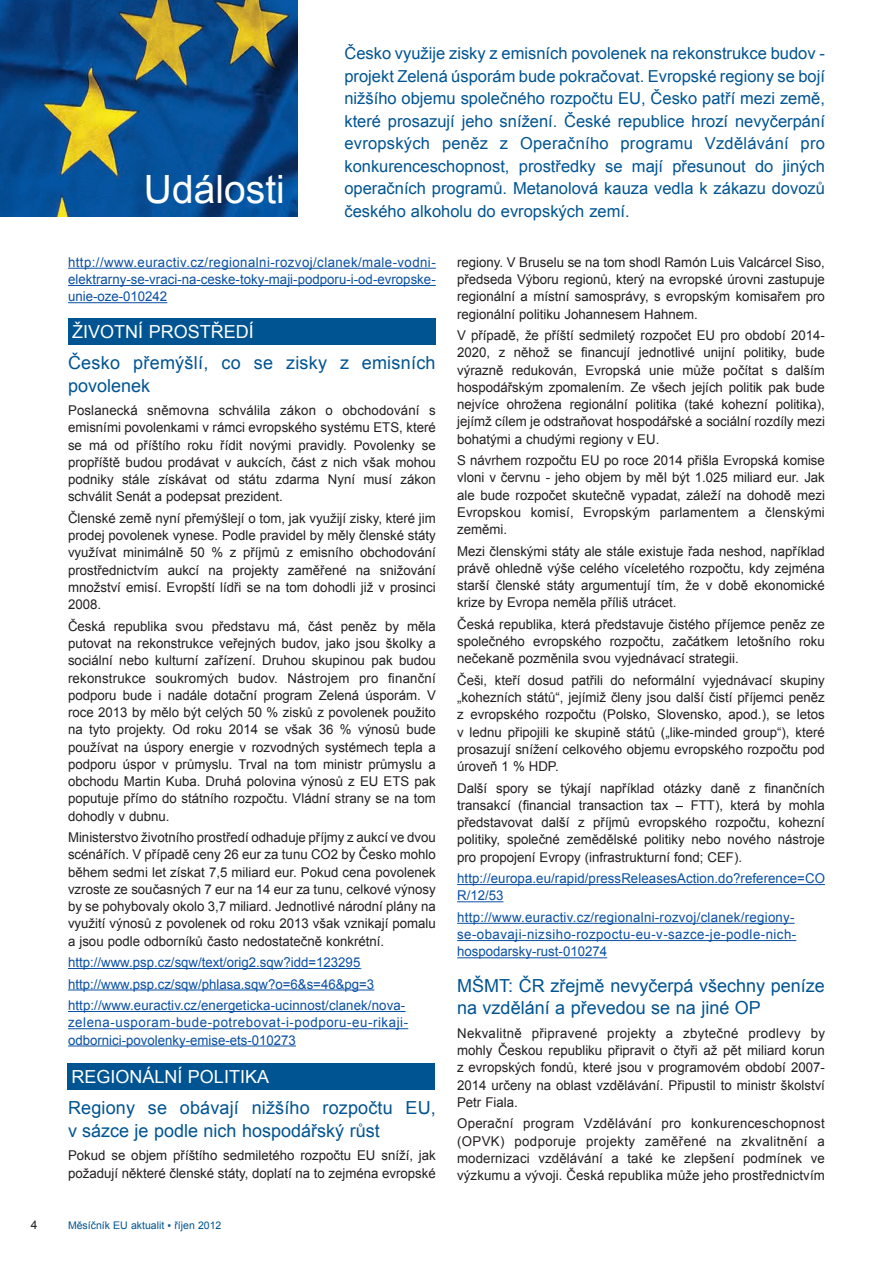
<style>
.page{position:relative;width:893px;height:1263px;background:#fff}
.page>*{position:absolute;margin:0;border:0;box-sizing:border-box;transform-origin:0 0}
.t1{font:39px "Arial";color:#fff}
.t2{font:18px/22.5px "Arial";color:#005492}
.t3{font:18px "Arial";color:#fff}
.t4{font:16.5px/22.5px "Arial";color:#005492;text-align:justify}
.t5{font:13.5px/17.2px "Arial";color:#231f20;text-align:justify}
.t6{font:13.5px/17.2px "Arial";letter-spacing:.005em;color:#094fa3}
.t7{font:13.5px/17.2px "Arial";letter-spacing:.025em;color:#094fa3}
.t8{font:13.5px/17.2px "Arial";letter-spacing:.045em;color:#094fa3}
.t9{font:12px "Arial";color:#231f20}
.t10{font:10.5px "Arial";color:#005492}
</style>
<div class="page">
<hr style="left:68px;top:268px;width:368px;height:1px;background:#094fa3">
<hr style="left:68px;top:285px;width:368px;height:1px;background:#094fa3">
<hr style="left:68px;top:302px;width:99px;height:1px;background:#094fa3">
<hr style="left:68px;top:968px;width:292px;height:1px;background:#094fa3">
<hr style="left:68px;top:989px;width:306px;height:1px;background:#094fa3">
<hr style="left:68px;top:1011px;width:338px;height:1px;background:#094fa3">
<hr style="left:68px;top:1028px;width:340px;height:1px;background:#094fa3">
<hr style="left:68px;top:1045px;width:228px;height:1px;background:#094fa3">
<hr style="left:457px;top:884px;width:368px;height:1px;background:#094fa3">
<hr style="left:457px;top:901px;width:46px;height:1px;background:#094fa3">
<hr style="left:457px;top:923px;width:338px;height:1px;background:#094fa3">
<hr style="left:457px;top:940px;width:339px;height:1px;background:#094fa3">
<hr style="left:457px;top:957px;width:150px;height:1px;background:#094fa3">
<img style="left:0;top:0;width:298px;height:217px">
<div style="left:68px;top:318px;width:368px;height:26px;background:#005492"></div>
<div style="left:67px;top:1063px;width:368px;height:27px;background:#005492"></div>
<p class="t9" style="left:31px;top:1217px;width:8px">4</p>
<h1 class="t1" style="left:144px;top:163px;width:142px">Události</h1>
<p class="t4" style="left:344px;top:42px;width:482px">Česko využije zisky z emisních povolenek na rekonstrukce budov - projekt Zelená úsporám bude pokračovat. Evropské regiony se bojí nižšího objemu společného rozpočtu EU, Česko patří mezi země, které prosazují jeho snížení. České republice hrozí nevyčerpání evropských peněz z Operačního programu Vzdělávání pro konkurenceschopnost, prostředky se mají přesunout do jiných operačních programů. Metanolová kauza vedla k zákazu dovozů českého alkoholu do evropských zemí.</p>
<p class="t6" style="left:68px;top:254px;width:369px;text-align:justify">http://www.euractiv.cz/regionalni-rozvoj/clanek/male-vodni&shy;elektrarny-se-vraci-na-ceske-toky-maji-podporu-i-od-evropske&shy;unie-oze-010242</p>
<h2 class="t3" style="left:72px;top:320px;width:183px">ŽIVOTNÍ PROSTŘEDÍ</h2>
<h2 class="t2" style="left:68px;top:352px;width:369px">Česko přemýšlí, co se zisky z emisních povolenek</h2>
<p class="t5" style="left:68px;top:402px;width:369px">Poslanecká sněmovna schválila zákon o obchodování s emisními povolenkami v rámci evropského systému ETS, které se má od příštího roku řídit novými pravidly. Povolenky se propříště budou prodávat v aukcích, část z nich však mohou podniky stále získávat od státu zdarma Nyní musí zákon schválit Senát a podepsat prezident.</p>
<p class="t5" style="left:68px;top:510px;width:369px">Členské země nyní přemýšlejí o tom, jak využijí zisky, které jim prodej povolenek vynese. Podle pravidel by měly členské státy využívat minimálně 50 % z příjmů z emisního obchodování prostřednictvím aukcí na projekty zaměřené na snižování množství emisí. Evropští lídři se na tom dohodli již v prosinci 2008.</p>
<p class="t5" style="left:68px;top:617px;width:369px">Česká republika svou představu má, část peněz by měla putovat na rekonstrukce veřejných budov, jako jsou školky a sociální nebo kulturní zařízení. Druhou skupinou pak budou rekonstrukce soukromých budov. Nástrojem pro finanční podporu bude i nadále dotační program Zelená úsporám. V roce 2013 by mělo být celých 50 % zisků z povolenek použito na tyto projekty. Od roku 2014 se však 36 % výnosů bude používat na úspory energie v rozvodných systémech tepla a podporu úspor v průmyslu. Trval na tom ministr průmyslu a obchodu Martin Kuba. Druhá polovina výnosů z EU ETS pak poputuje přímo do státního rozpočtu. Vládní strany se na tom dohodly v dubnu.</p>
<p class="t5" style="left:68px;top:829px;width:369px">Ministerstvo životního prostředí odhaduje příjmy z aukcí ve dvou scénářích. V případě ceny 26 eur za tunu CO2 by Česko mohlo během sedmi let získat 7,5 miliard eur. Pokud cena povolenek vzroste ze současných 7 eur na 14 eur za tunu, celkové výnosy by se pohybovaly okolo 3,7 miliard. Jednotlivé národní plány na využití výnosů z povolenek od roku 2013 však vznikají pomalu a jsou podle odborníků často nedostatečně konkrétní.</p>
<p class="t6" style="left:68px;top:952px;width:339px;line-height:21.5px">http://www.psp.cz/sqw/text/orig2.sqw?idd=123295 http://www.psp.cz/sqw/phlasa.sqw?o=6&amp;s=46&amp;pg=3 http://www.euractiv.cz/energeticka-ucinnost/clanek/nova-</p>
<p class="t8" style="left:68px;top:1014px;width:342px">zelena-usporam-bude-potrebovat-i-podporu-eu-rikaji&shy;odbornici-povolenky-emise-ets-010273</p>
<h2 class="t3" style="left:71px;top:1065px;width:199px">REGIONÁLNÍ POLITIKA</h2>
<h2 class="t2" style="left:68px;top:1097px;width:369px">Regiony se obávají nižšího rozpočtu EU, v sázce je podle nich hospodářský růst</h2>
<p class="t5" style="left:68px;top:1147px;width:369px">Pokud se objem příštího sedmiletého rozpočtu EU sníží, jak požadují některé členské státy, doplatí na to zejména evropské</p>
<p class="t10" style="left:68px;top:1218px;width:155px">Měsíčník EU aktualit ▪ říjen 2012</p>
<p class="t5" style="left:457px;top:254px;width:369px">regiony. V Bruselu se na tom shodl Ramón Luis Valcárcel Siso, předseda Výboru regionů, který na evropské úrovni zastupuje regionální a místní samosprávy, s evropským komisařem pro regionální politiku Johannesem Hahnem.</p>
<p class="t5" style="left:457px;top:327px;width:369px">V případě, že příští sedmiletý rozpočet EU pro období 2014- 2020, z něhož se financují jednotlivé unijní politiky, bude výrazně redukován, Evropská unie může počítat s dalším hospodářským zpomalením. Ze všech jejích politik pak bude nejvíce ohrožena regionální politika (také kohezní politika), jejímž cílem je odstraňovat hospodářské a sociální rozdíly mezi bohatými a chudými regiony v EU.</p>
<p class="t5" style="left:457px;top:452px;width:369px">S návrhem rozpočtu EU po roce 2014 přišla Evropská komise vloni v červnu - jeho objem by měl být 1.025 miliard eur. Jak ale bude rozpočet skutečně vypadat, záleží na dohodě mezi Evropskou komisí, Evropským parlamentem a členskými zeměmi.</p>
<p class="t5" style="left:457px;top:542px;width:369px">Mezi členskými státy ale stále existuje řada neshod, například právě ohledně výše celého víceletého rozpočtu, kdy zejména starší členské státy argumentují tím, že v době ekonomické krize by Evropa neměla příliš utrácet.</p>
<p class="t5" style="left:457px;top:616px;width:369px">Česká republika, která představuje čistého příjemce peněz ze společného evropského rozpočtu, začátkem letošního roku nečekaně pozměnila svou vyjednávací strategii.</p>
<p class="t5" style="left:457px;top:672px;width:369px">Češi, kteří dosud patřili do neformální vyjednávací skupiny „kohezních států“, jejímiž členy jsou další čistí příjemci peněz z evropského rozpočtu (Polsko, Slovensko, apod.), se letos v lednu připojili ke skupině států („like-minded group“), které prosazují snížení celkového objemu evropského rozpočtu pod úroveň 1 % HDP.</p>
<p class="t5" style="left:457px;top:779px;width:369px">Další spory se týkají například otázky daně z finančních transakcí (financial transaction tax – FTT), která by mohla představovat další z příjmů evropského rozpočtu, kohezní politiky, společné zemědělské politiky nebo nového nástroje pro propojení Evropy (infrastrukturní fond; CEF).</p>
<p class="t6" style="left:457px;top:870px;width:369px">http://europa.eu/rapid/pressReleasesAction.do?reference=CO<br>R/12/53</p>
<p class="t7" style="left:457px;top:909px;width:341px">http://www.euractiv.cz/regionalni-rozvoj/clanek/regiony&shy;se-obavaji-nizsiho-rozpoctu-eu-v-sazce-je-podle-nich&shy;hospodarsky-rust-010274</p>
<h2 class="t2" style="left:457px;top:974px;width:369px">MŠMT: ČR zřejmě nevyčerpá všechny peníze na vzdělání a převedou se na jiné OP</h2>
<p class="t5" style="left:457px;top:1024px;width:369px">Nekvalitně připravené projekty a zbytečné prodlevy by mohly Českou republiku připravit o čtyři až pět miliard korun z evropských fondů, které jsou v programovém období 2007- 2014 určeny na oblast vzdělávání. Připustil to ministr školství Petr Fiala.</p>
<p class="t5" style="left:457px;top:1115px;width:369px">Operační program Vzdělávání pro konkurenceschopnost (OPVK) podporuje projekty zaměřené na zkvalitnění a modernizaci vzdělávání a také ke zlepšení podmínek ve výzkumu a vývoji. Česká republika může jeho prostřednictvím</p>
</div>
